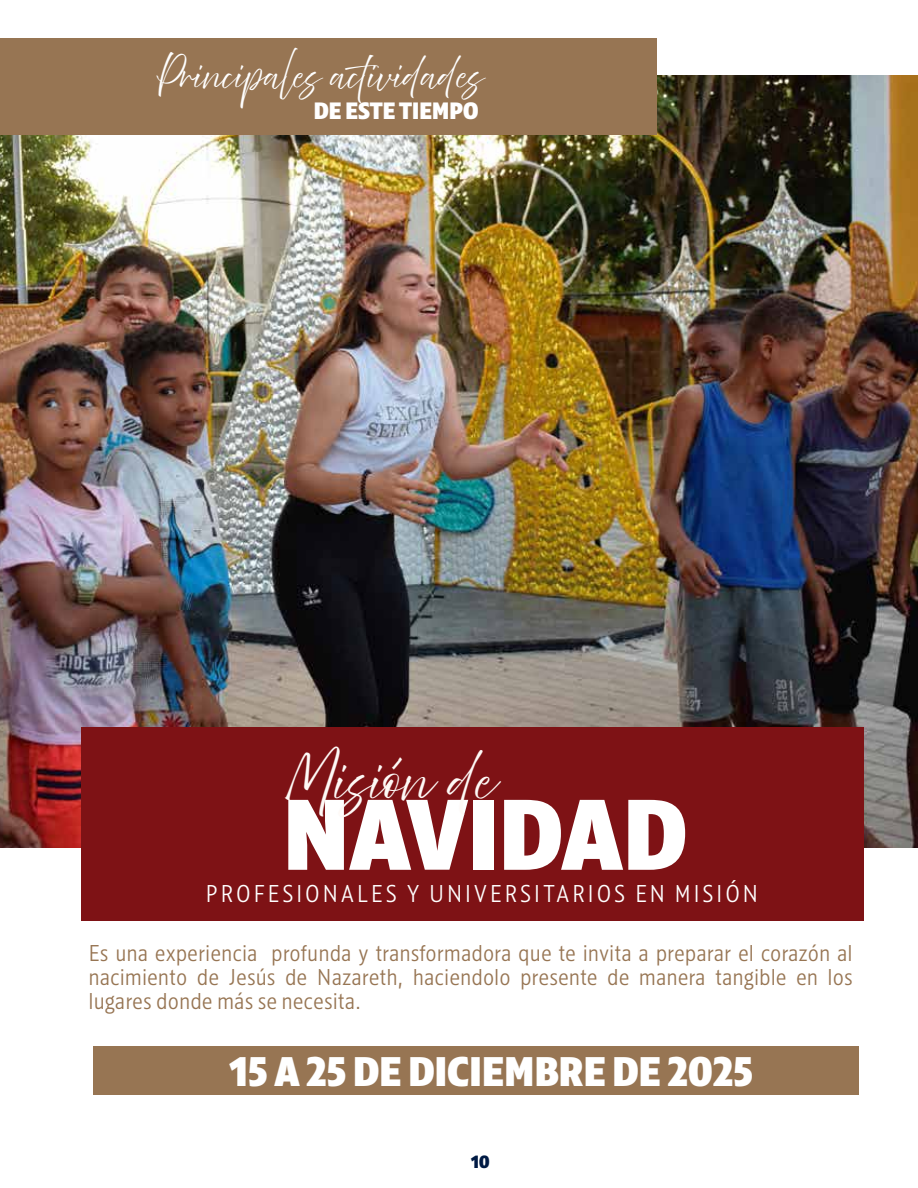
<style>
.page{position:relative;width:918px;height:1188px;background:#fff}
.page>*{position:absolute;margin:0;border:0;box-sizing:border-box;transform-origin:0 0}
.t1{font:101.7px "Kranto Semi Cond Black Text";letter-spacing:-.025em;color:#fff}
.t2{font:45.6px "Abovethe Beyond Script";letter-spacing:-.03em;color:#fef9f6}
.t3{font:42px "Kranto Semi Cond Black Text";letter-spacing:-.025em;color:#fff}
.t4{font:30px "Abovethe Beyond Script";letter-spacing:-.03em;color:#fff}
.t5{font:25.5px "Kranto Semi Cond Light Text";letter-spacing:.09em;color:#fff}
.t6{font:24px/24px "Kranto Semi Cond Light Text";color:#977553;text-align:justify}
.t7{font:24px "Kranto Semi Cond Black Text";letter-spacing:-.025em;color:#fff}
.t8{font:18px "Kranto Semi Cond Black Text";color:#001a44}
</style>
<div class="page">
<img style="left:0;top:75px;width:918px;height:772px">
<div style="left:81px;top:727px;width:783px;height:194px;background:#7e1215"></div>
<div style="left:0;top:39px;width:657px;height:96px;background:#977553"></div>
<div style="left:93px;top:1047px;width:766px;height:48px;background:#977553"></div>
<p class="t4" style="left:158px;top:58px;width:326px">Principales actividades</p>
<p class="t7" style="left:313px;top:95px;width:167px">DE ESTE TIEMPO</p>
<h2 class="t2" style="left:284px;top:753px;width:212px">Misión de</h2>
<h1 class="t1" style="left:282px;top:769px;width:408px">NAVIDAD</h1>
<p class="t5" style="left:206px;top:879px;width:554px">PROFESIONALES Y UNIVERSITARIOS EN MISIÓN</p>
<p class="t6" style="left:89px;top:941px;width:766px">Es una experiencia profunda y transformadora que te invita a preparar el corazón al nacimiento de Jesús de Nazareth, haciendolo presente de manera tangible en los lugares donde más se necesita.</p>
<h3 class="t3" style="left:229px;top:1044px;width:526px">15 A 25 DE DICIEMBRE DE 2025</h3>
<p class="t8" style="left:471px;top:1150px;width:21px">10</p>
</div>
